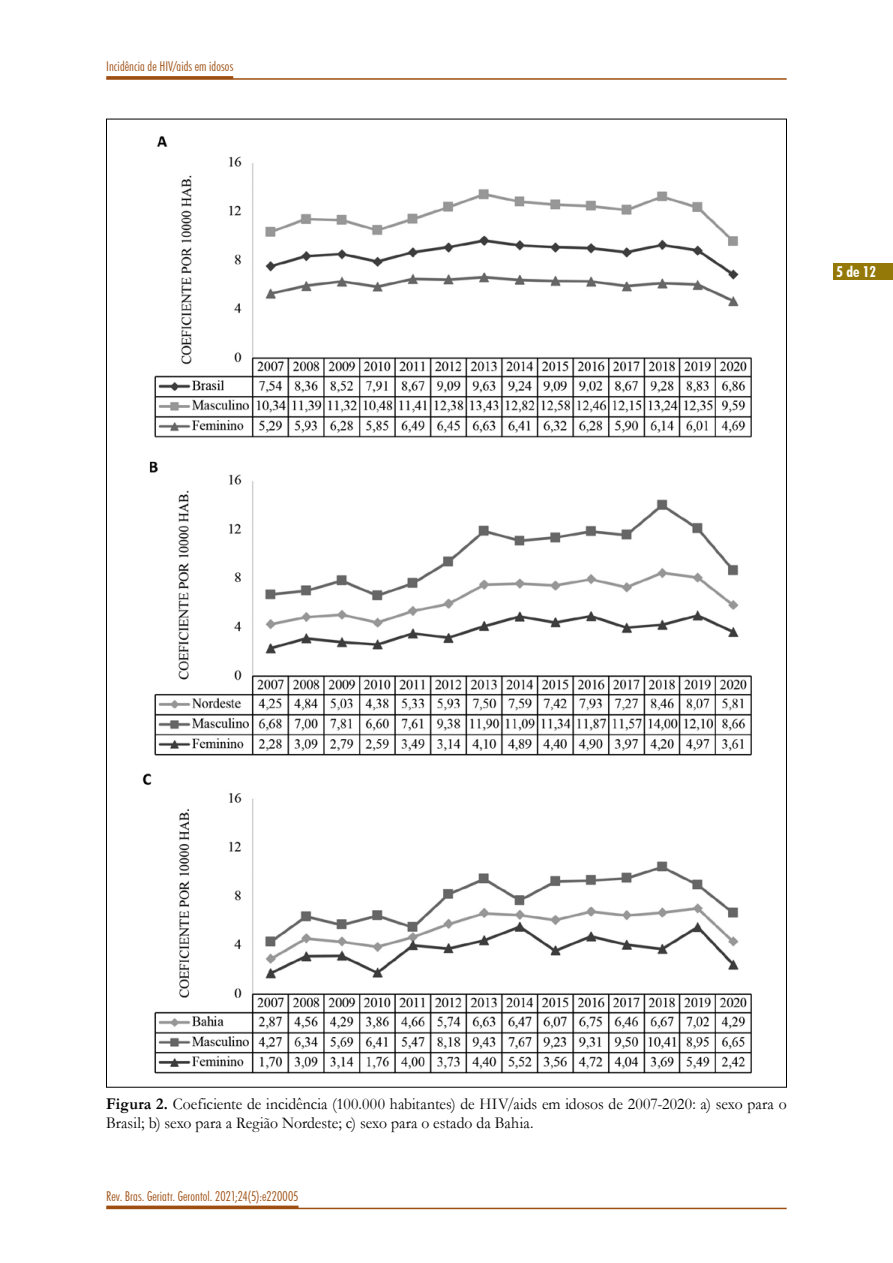
<style>
.page{position:relative;width:893px;height:1263px;background:#fff}
.page>*{position:absolute;margin:0;border:0;box-sizing:border-box;transform-origin:0 0}
.t1{font:16.5px/19.5px "Garamond";letter-spacing:.005em;color:#000;scale:.95 1}
.t2{font:700 condensed 15px "Futura BT";color:#fff}
.t3{font:300 condensed 13.5px "Futura BT";letter-spacing:.005em;color:#9e4e11}
.s1{font-weight:700}
</style>
<div class="page">
<div style="left:833px;top:263px;width:60px;height:17px;background:#957908"></div>
<hr style="left:106px;top:78px;width:681px;height:2px;background:#9e4e11">
<hr style="left:106px;top:76px;width:127px;height:3px;background:#9e4e11">
<hr style="left:106px;top:1208px;width:681px;height:1px;background:#9e4e11">
<hr style="left:106px;top:1205px;width:193px;height:3px;background:#9e4e11">
<img style="left:142px;top:136px;width:610px;height:938px">
<p class="t3" style="left:106px;top:58px;width:128px">Incidência de HIV/aids em idosos</p>
<p class="t2" style="left:836px;top:262px;width:41px">5 de 12</p>
<p class="t1" style="left:106px;top:1093px;width:718px"><span class="s1">Figura 2.</span> Coeficiente de incidência (100.000 habitantes) de HIV/aids em idosos de 2007-2020: a) sexo para o<br>Brasil; b) sexo para a Região Nordeste; c) sexo para o estado da Bahia.</p>
<p class="t3" style="left:106px;top:1188px;width:194px">Rev. Bras. Geriatr. Gerontol. 2021;24(5):e220005</p>
</div>
